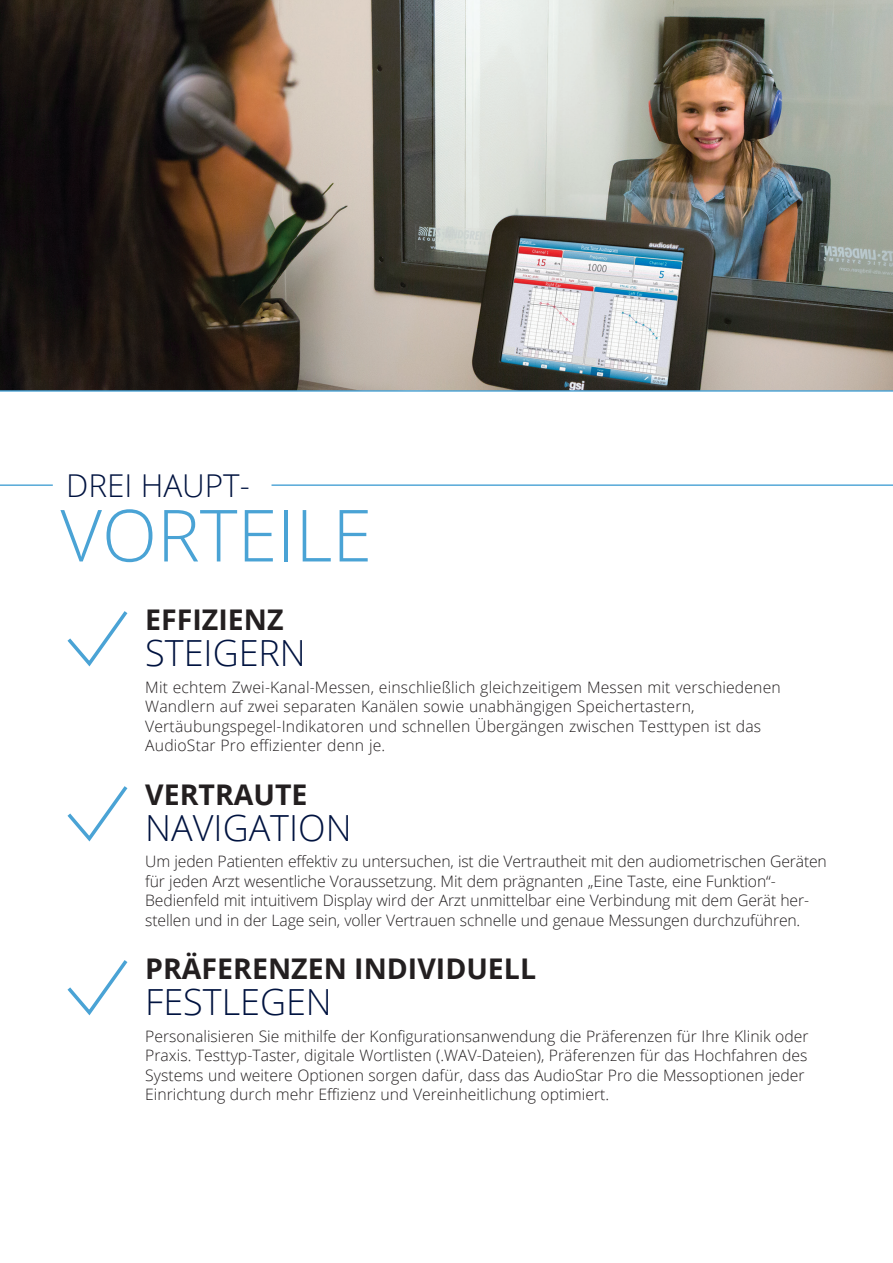
<style>
.page{position:relative;width:893px;height:1263px;background:#fff}
.page>*{position:absolute;margin:0;border:0;box-sizing:border-box;transform-origin:0 0}
.t1{font:300 72px "Open Sans";color:#4aa3d5}
.t2{font:300 36px "Open Sans";color:#001340}
.t3{font:300 31.5px "Open Sans";color:#001340}
.t4{font:700 28.5px "Open Sans";color:#231f20}
.t5{font:300 15.75px/19.5px "Open Sans";color:#231f20}
</style>
<div class="page">
<hr style="left:0;top:484px;width:53px;height:2px;background:#4aa3d5">
<hr style="left:271px;top:484px;width:622px;height:2px;background:#4aa3d5">
<img style="left:0;top:0;width:893px;height:390px">
<hr style="left:0;top:390px;width:893px;height:2px;background:#4aa3d5">
<svg style="left:67px;top:611px;width:61px;height:56px"></svg>
<svg style="left:67px;top:786px;width:61px;height:56px"></svg>
<svg style="left:67px;top:960px;width:61px;height:56px"></svg>
<p class="t3" style="left:66px;top:464px;width:185px">DREI HAUPT-</p>
<p class="t1" style="left:60px;top:486px;width:313px">VORTEILE</p>
<p class="t4" style="left:145px;top:600px;width:140px">EFFIZIENZ</p>
<p class="t2" style="left:145px;top:629px;width:162px">STEIGERN</p>
<p class="t5" style="left:145px;top:677px;width:637px">Mit echtem Zwei-Kanal-Messen, einschließlich gleichzeitigem Messen mit verschiedenen Wandlern auf zwei separaten Kanälen sowie unabhängigen Speichertastern, Vertäubungspegel-Indikatoren und schnellen Übergängen zwischen Testtypen ist das AudioStar Pro effizienter denn je.</p>
<p class="t4" style="left:145px;top:774px;width:164px">VERTRAUTE</p>
<p class="t2" style="left:145px;top:803px;width:208px">NAVIGATION</p>
<p class="t5" style="left:145px;top:851px;width:683px">Um jeden Patienten effektiv zu untersuchen, ist die Vertrautheit mit den audiometrischen Geräten für jeden Arzt wesentliche Voraussetzung. Mit dem prägnanten „Eine Taste, eine Funktion“- Bedienfeld mit intuitivem Display wird der Arzt unmittelbar eine Verbindung mit dem Gerät her&shy;stellen und in der Lage sein, voller Vertrauen schnelle und genaue Messungen durchzuführen.</p>
<p class="t4" style="left:145px;top:949px;width:392px">PRÄFERENZEN INDIVIDUELL</p>
<p class="t2" style="left:145px;top:978px;width:188px">FESTLEGEN</p>
<p class="t5" style="left:145px;top:1026px;width:665px">Personalisieren Sie mithilfe der Konfigurationsanwendung die Präferenzen für Ihre Klinik oder Praxis. Testtyp-Taster, digitale Wortlisten (.WAV-Dateien), Präferenzen für das Hochfahren des Systems und weitere Optionen sorgen dafür, dass das AudioStar Pro die Messoptionen jeder Einrichtung durch mehr Effizienz und Vereinheitlichung optimiert.</p>
</div>
